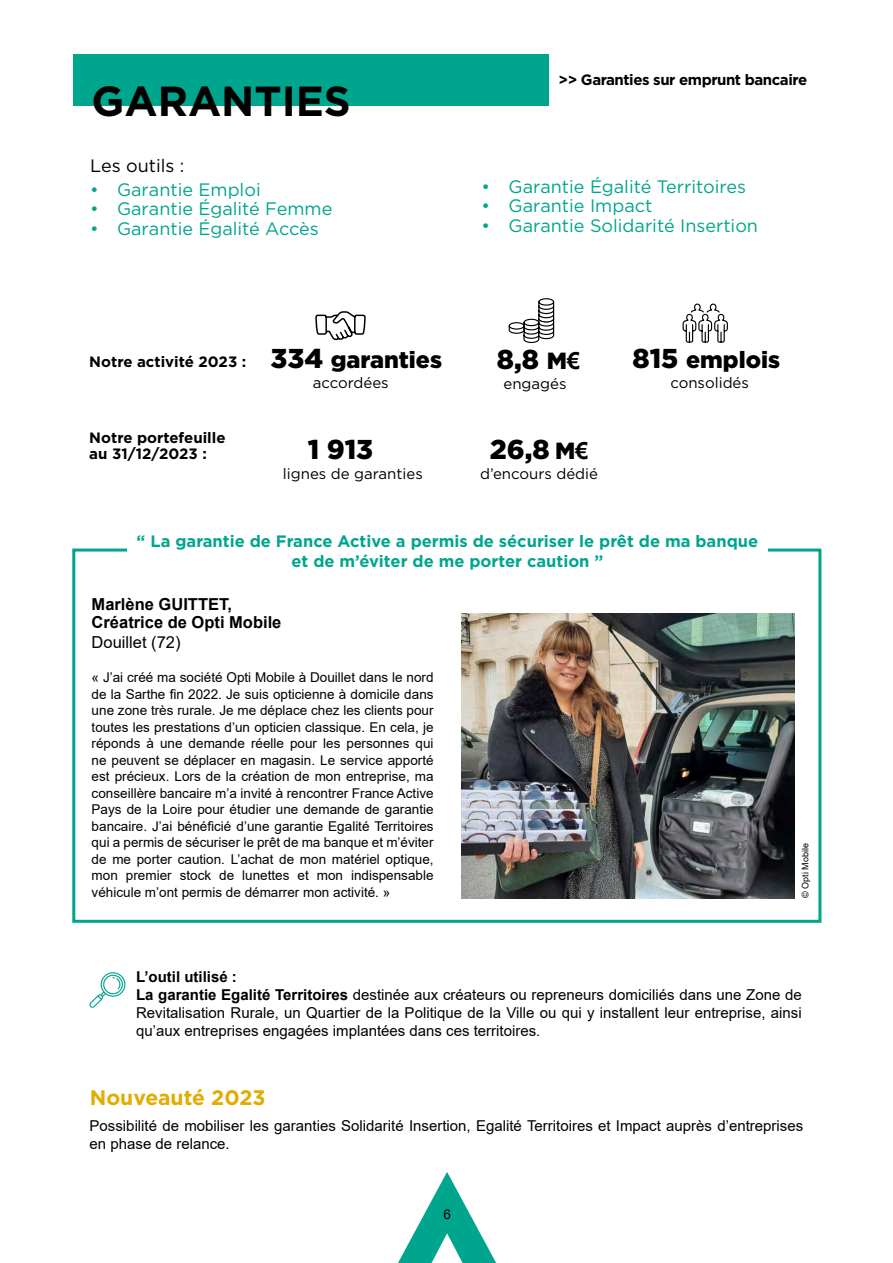
<style>
.page{position:relative;width:893px;height:1263px;background:#fff}
.page>*{position:absolute;margin:0;border:0;box-sizing:border-box;transform-origin:0 0}
.t1{font:700 42px "Gotham";color:#000}
.t2{font:900 27.3px "Gotham";color:#000}
.t3{font:900 23.4px "Gotham";color:#000}
.t4{font:700 21px "Gotham";color:#e0ad00}
.t5{font:18px "Gotham";color:#00a58d}
.t6{font:18px "Gotham";color:#000}
.t7{font:700 16.5px/19.5px "Gotham";color:#00a58d;text-align:center}
.t8{font:700 16.5px/18px "Arial";color:#000}
.t9{font:16.5px "Arial";color:#000}
.t10{font:15px/18px "Arial";color:#000}
.t11{font:15px "Gotham";color:#000}
.t12{font:700 15px/16.5px "Gotham";letter-spacing:-.01em;color:#000}
.t13{font:700 15px "Gotham";letter-spacing:-.03em;color:#000}
.t14{font:13.5px/16.5px "Arial";color:#000;text-align:justify}
.t15{font:9px "Arial";color:#000}
.s1{font-size:27.3px}
.s2{font-size:23.4px}
.s3{font-family:"Arial";font-weight:700;font-size:23.4px}
.s4{font-weight:700}
</style>
<div class="page">
<div style="left:72px;top:548px;width:749px;height:375px;border:3px solid #00a58d"></div>
<svg style="left:398px;top:1172px;width:98px;height:91px"></svg>
<svg style="left:89px;top:972px;width:36px;height:36px"></svg>
<div style="left:73px;top:54px;width:475px;height:52px;background:#00a58d"></div>
<svg style="left:682px;top:303px;width:46px;height:40px"></svg>
<svg style="left:315px;top:311px;width:51px;height:30px"></svg>
<svg style="left:508px;top:298px;width:47px;height:46px"></svg>
<img style="left:461px;top:614px;width:334px;height:284px">
<div style="left:128px;top:534px;width:640px;height:28px;background:#fff"></div>
<h1 class="t1" style="left:92px;top:73px;width:261px">GARANTIES</h1>
<h3 class="t6" style="left:90px;top:154px;width:96px">Les outils :</h3>
<h3 class="t5" style="left:90px;top:178px;width:172px">• Garantie Emploi</h3>
<h3 class="t5" style="left:90px;top:197px;width:244px">• Garantie Égalité Femme</h3>
<h3 class="t5" style="left:90px;top:217px;width:230px">• Garantie Égalité Accès</h3>
<p class="t13" style="left:558px;top:70px;width:250px">&gt;&gt; Garanties sur emprunt bancaire</p>
<h3 class="t5" style="left:482px;top:175px;width:266px">• Garantie Égalité Territoires</h3>
<h3 class="t5" style="left:482px;top:194px;width:172px">• Garantie Impact</h3>
<h3 class="t5" style="left:482px;top:214px;width:278px">• Garantie Solidarité Insertion</h3>
<p class="t12" style="left:89px;top:354px;width:158px">Notre activité 2023 :</p>
<p class="t12" style="left:89px;top:429px;width:138px">Notre portefeuille au 31/12/2023 :</p>
<h3 class="t3" style="left:271px;top:346px;width:173px"><span class="s1">334</span> garanties</h3>
<h2 class="t2" style="left:497px;top:343px;width:85px">8,8 <span class="s2">M</span><span class="s3">€</span></h2>
<h3 class="t3" style="left:632px;top:346px;width:149px"><span class="s1">815</span> emplois</h3>
<p class="t11" style="left:313px;top:373px;width:78px">accordées</p>
<p class="t11" style="left:503px;top:374px;width:65px">engagés</p>
<p class="t11" style="left:670px;top:373px;width:80px">consolidés</p>
<h2 class="t2" style="left:308px;top:433px;width:67px">1 913</h2>
<h2 class="t2" style="left:490px;top:433px;width:100px">26,8 <span class="s2">M</span><span class="s3">€</span></h2>
<p class="t11" style="left:283px;top:464px;width:141px">lignes de garanties</p>
<p class="t11" style="left:480px;top:464px;width:120px">d’encours dédié</p>
<p class="t7" style="left:137px;top:531px;width:623px">“ La garantie de France Active a permis de sécuriser le prêt de ma banque et de m’éviter de me porter caution ”</p>
<p class="t8" style="left:92px;top:595px;width:191px">Marlène GUITTET,<br>Créatrice de Opti Mobile</p>
<p class="t9" style="left:92px;top:630px;width:90px">Douillet (72)</p>
<p class="t14" style="left:92px;top:669px;width:343px">« J’ai créé ma société Opti Mobile à Douillet dans le nord de la Sarthe fin 2022. Je suis opticienne à domicile dans une zone très rurale. Je me déplace chez les clients pour toutes les prestations d’un opticien classique. En cela, je réponds à une demande réelle pour les personnes qui ne peuvent se déplacer en magasin. Le service apporté est précieux. Lors de la création de mon entreprise, ma conseillère bancaire m’a invité à rencontrer France Active Pays de la Loire pour étudier une demande de garantie bancaire. J’ai bénéficié d’une garantie Egalité Territoires qui a permis de sécuriser le prêt de ma banque et m’éviter de me porter caution. L’achat de mon matériel optique, mon premier stock de lunettes et mon indispensable véhicule m’ont permis de démarrer mon activité. »</p>
<p class="t15" style="left:799px;top:898px;width:56px;rotate:-90deg">© Opti Mobile</p>
<p class="t10" style="left:136px;top:967px;width:667px"><span class="s4">L’outil utilisé :<br>La garantie Egalité Territoires</span> destinée aux créateurs ou repreneurs domiciliés dans une Zone de Revitalisation Rurale, un Quartier de la Politique de la Ville ou qui y installent leur entreprise, ainsi qu’aux entreprises engagées implantées dans ces territoires.</p>
<h3 class="t4" style="left:90px;top:1083px;width:177px">Nouveauté 2023</h3>
<p class="t10" style="left:90px;top:1117px;width:715px">Possibilité de mobiliser les garanties Solidarité Insertion, Egalité Territoires et Impact auprès d’entreprises en phase de relance.</p>
<p class="t14" style="left:443px;top:1206px;width:9px">6</p>
</div>
